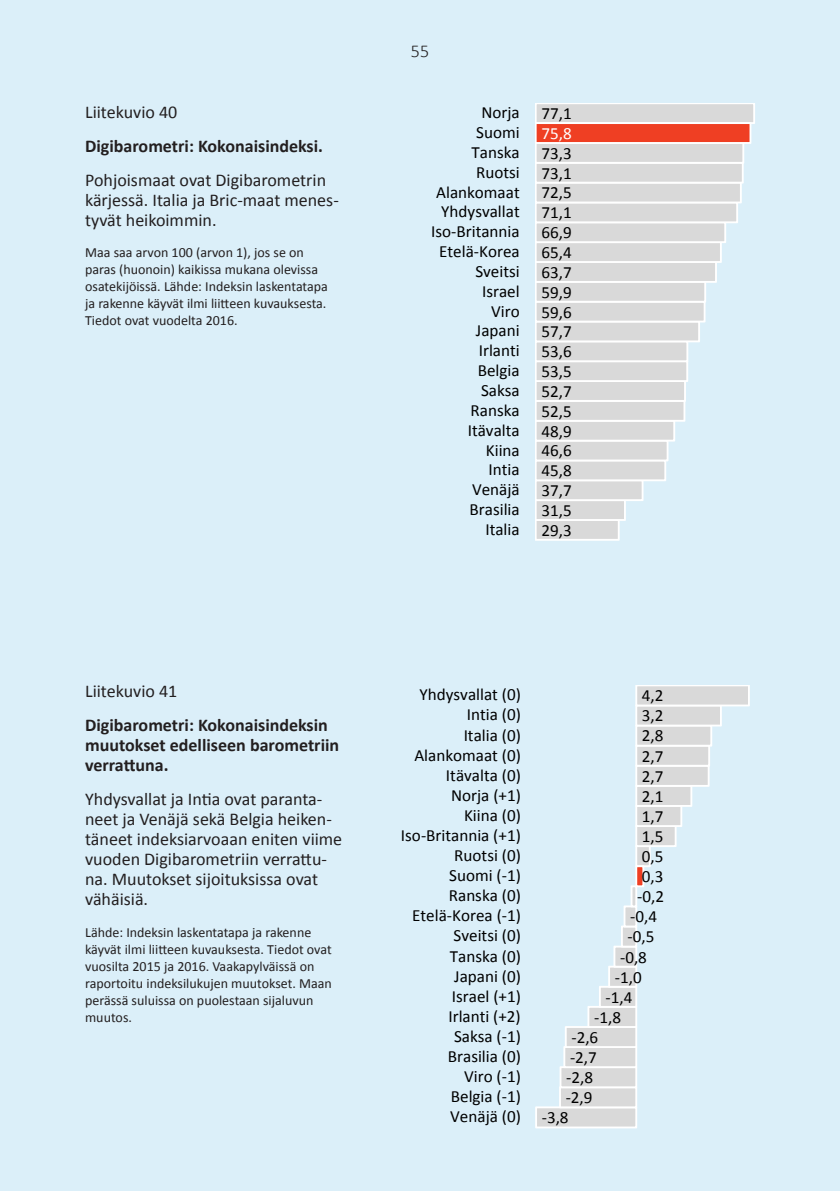
<style>
.page{position:relative;width:840px;height:1191px;background:#fff}
.page>*{position:absolute;margin:0;border:0;box-sizing:border-box;transform-origin:0 0}
.t1{font:18px/20px "Calibri";color:#231f20}
.t2{font:700 18px/20px "Calibri";color:#231f20}
.t3{font:300 18px "Calibri";color:#231f20}
.t4{font:17px "Calibri";color:#000}
.t5{font:17px "Calibri";color:#fff}
.t6{font:14px/17px "Calibri";color:#231f20}
</style>
<div class="page">
<div style="left:0;top:0;width:839px;height:655px;background:#dbeff9"></div>
<div style="left:0;top:652px;width:839px;height:539px;background:#dbeff9"></div>
<svg style="left:535px;top:103px;width:219px;height:437px"></svg>
<svg style="left:535px;top:685px;width:214px;height:443px"></svg>
<p class="t3" style="left:410px;top:38px;width:20px">55</p>
<p class="t1" style="left:85px;top:102px;width:94px">Liitekuvio 40</p>
<p class="t4" style="left:481px;top:104px;width:40px">Norja</p>
<p class="t2" style="left:85px;top:136px;width:239px">Digibarometri: Kokonaisindeksi.</p>
<p class="t1" style="left:85px;top:170px;width:255px">Pohjoismaat ovat Digibarometrin kärjessä. Italia ja Bric-maat menes&shy;tyvät heikoimmin.</p>
<p class="t6" style="left:85px;top:244px;width:244px">Maa saa arvon 100 (arvon 1), jos se on paras (huonoin) kaikissa mukana olevissa osatekijöissä. Lähde: Indeksin laskentatapa ja rakenne käyvät ilmi liitteen kuvauksesta.<br>Tiedot ovat vuodelta 2016.</p>
<p class="t4" style="left:476px;top:124px;width:45px">Suomi</p>
<p class="t4" style="left:471px;top:143px;width:50px">Tanska</p>
<p class="t4" style="left:476px;top:163px;width:45px">Ruotsi</p>
<p class="t4" style="left:436px;top:183px;width:85px">Alankomaat</p>
<p class="t4" style="left:441px;top:203px;width:80px">Yhdysvallat</p>
<p class="t4" style="left:431px;top:223px;width:90px">Iso-Britannia</p>
<p class="t4" style="left:439px;top:243px;width:82px">Etelä-Korea</p>
<p class="t4" style="left:475px;top:262px;width:46px">Sveitsi</p>
<p class="t4" style="left:482px;top:282px;width:39px">Israel</p>
<p class="t4" style="left:491px;top:302px;width:30px">Viro</p>
<p class="t4" style="left:475px;top:322px;width:45px">Japani</p>
<p class="t4" style="left:541px;top:105px;width:32px">77,1</p>
<p class="t5" style="left:541px;top:124px;width:32px">75,8</p>
<p class="t4" style="left:541px;top:144px;width:32px">73,3</p>
<p class="t4" style="left:541px;top:164px;width:32px">73,1</p>
<p class="t4" style="left:541px;top:184px;width:32px">72,5</p>
<p class="t4" style="left:541px;top:204px;width:32px">71,1</p>
<p class="t4" style="left:541px;top:224px;width:32px">66,9</p>
<p class="t4" style="left:541px;top:244px;width:32px">65,4</p>
<p class="t4" style="left:541px;top:263px;width:32px">63,7</p>
<p class="t4" style="left:541px;top:283px;width:32px">59,9</p>
<p class="t4" style="left:541px;top:303px;width:32px">59,6</p>
<p class="t4" style="left:541px;top:323px;width:32px">57,7</p>
<p class="t4" style="left:478px;top:342px;width:42px">Irlanti</p>
<p class="t4" style="left:541px;top:343px;width:32px">53,6</p>
<p class="t4" style="left:477px;top:362px;width:43px">Belgia</p>
<p class="t4" style="left:541px;top:363px;width:32px">53,5</p>
<p class="t4" style="left:480px;top:381px;width:40px">Saksa</p>
<p class="t4" style="left:541px;top:382px;width:32px">52,7</p>
<p class="t4" style="left:470px;top:401px;width:51px">Ranska</p>
<p class="t4" style="left:541px;top:402px;width:32px">52,5</p>
<p class="t4" style="left:467px;top:421px;width:53px">Itävalta</p>
<p class="t4" style="left:541px;top:422px;width:32px">48,9</p>
<p class="t4" style="left:485px;top:441px;width:35px">Kiina</p>
<p class="t4" style="left:541px;top:442px;width:32px">46,6</p>
<p class="t4" style="left:488px;top:461px;width:33px">Intia</p>
<p class="t4" style="left:541px;top:462px;width:32px">45,8</p>
<p class="t4" style="left:472px;top:481px;width:49px">Venäjä</p>
<p class="t4" style="left:541px;top:482px;width:32px">37,7</p>
<p class="t4" style="left:469px;top:500px;width:52px">Brasilia</p>
<p class="t4" style="left:541px;top:501px;width:32px">31,5</p>
<p class="t4" style="left:485px;top:520px;width:36px">Italia</p>
<p class="t4" style="left:541px;top:521px;width:32px">29,3</p>
<p class="t1" style="left:85px;top:681px;width:94px">Liitekuvio 41</p>
<p class="t4" style="left:419px;top:686px;width:103px">Yhdysvallat (0)</p>
<p class="t2" style="left:85px;top:715px;width:255px">Digibarometri: Kokonaisindeksin muutokset edelliseen barometriin verrattuna.</p>
<p class="t1" style="left:85px;top:789px;width:258px">Yhdysvallat ja Intia ovat paranta&shy;neet ja Venäjä sekä Belgia heiken&shy;täneet indeksiarvoaan eniten viime vuoden Digibarometriin verrattu&shy;na. Muutokset sijoituksissa ovat vähäisiä.</p>
<p class="t6" style="left:85px;top:923px;width:248px">Lähde: Indeksin laskentatapa ja rakenne käyvät ilmi liitteen kuvauksesta. Tiedot ovat vuosilta 2015 ja 2016. Vaakapylväissä on raportoitu indeksilukujen muutokset. Maan perässä suluissa on puolestaan sijaluvun muutos.</p>
<p class="t4" style="left:466px;top:706px;width:56px">Intia (0)</p>
<p class="t4" style="left:463px;top:726px;width:59px">Italia (0)</p>
<p class="t4" style="left:414px;top:746px;width:108px">Alankomaat (0)</p>
<p class="t4" style="left:445px;top:766px;width:76px">Itävalta (0)</p>
<p class="t4" style="left:451px;top:786px;width:71px">Norja (+1)</p>
<p class="t4" style="left:464px;top:806px;width:58px">Kiina (0)</p>
<p class="t4" style="left:401px;top:826px;width:121px">Iso-Britannia (+1)</p>
<p class="t4" style="left:454px;top:846px;width:68px">Ruotsi (0)</p>
<p class="t4" style="left:449px;top:866px;width:73px">Suomi (-1)</p>
<p class="t4" style="left:448px;top:887px;width:73px">Ranska (0)</p>
<p class="t4" style="left:412px;top:907px;width:110px">Etelä-Korea (-1)</p>
<p class="t4" style="left:453px;top:927px;width:69px">Sveitsi (0)</p>
<p class="t4" style="left:449px;top:947px;width:73px">Tanska (0)</p>
<p class="t4" style="left:454px;top:967px;width:68px">Japani (0)</p>
<p class="t4" style="left:451px;top:987px;width:70px">Israel (+1)</p>
<p class="t4" style="left:448px;top:1007px;width:74px">Irlanti (+2)</p>
<p class="t4" style="left:641px;top:687px;width:23px">4,2</p>
<p class="t4" style="left:641px;top:707px;width:23px">3,2</p>
<p class="t4" style="left:641px;top:727px;width:23px">2,8</p>
<p class="t4" style="left:641px;top:747px;width:23px">2,7</p>
<p class="t4" style="left:641px;top:767px;width:23px">2,7</p>
<p class="t4" style="left:641px;top:787px;width:23px">2,1</p>
<p class="t4" style="left:641px;top:807px;width:23px">1,7</p>
<p class="t4" style="left:641px;top:827px;width:23px">1,5</p>
<p class="t4" style="left:641px;top:847px;width:23px">0,5</p>
<p class="t4" style="left:641px;top:867px;width:23px">0,3</p>
<p class="t4" style="left:637px;top:888px;width:28px">-0,2</p>
<p class="t4" style="left:630px;top:908px;width:28px">-0,4</p>
<p class="t4" style="left:627px;top:928px;width:28px">-0,5</p>
<p class="t4" style="left:619px;top:948px;width:28px">-0,8</p>
<p class="t4" style="left:614px;top:968px;width:28px">-1,0</p>
<p class="t4" style="left:605px;top:988px;width:28px">-1,4</p>
<p class="t4" style="left:593px;top:1008px;width:28px">-1,8</p>
<p class="t4" style="left:454px;top:1027px;width:68px">Saksa (-1)</p>
<p class="t4" style="left:571px;top:1028px;width:28px">-2,6</p>
<p class="t4" style="left:447px;top:1047px;width:74px">Brasilia (0)</p>
<p class="t4" style="left:569px;top:1048px;width:28px">-2,7</p>
<p class="t4" style="left:464px;top:1067px;width:58px">Viro (-1)</p>
<p class="t4" style="left:566px;top:1068px;width:28px">-2,8</p>
<p class="t4" style="left:450px;top:1087px;width:72px">Belgia (-1)</p>
<p class="t4" style="left:565px;top:1088px;width:28px">-2,9</p>
<p class="t4" style="left:450px;top:1108px;width:72px">Venäjä (0)</p>
<p class="t4" style="left:541px;top:1108px;width:28px">-3,8</p>
</div>
